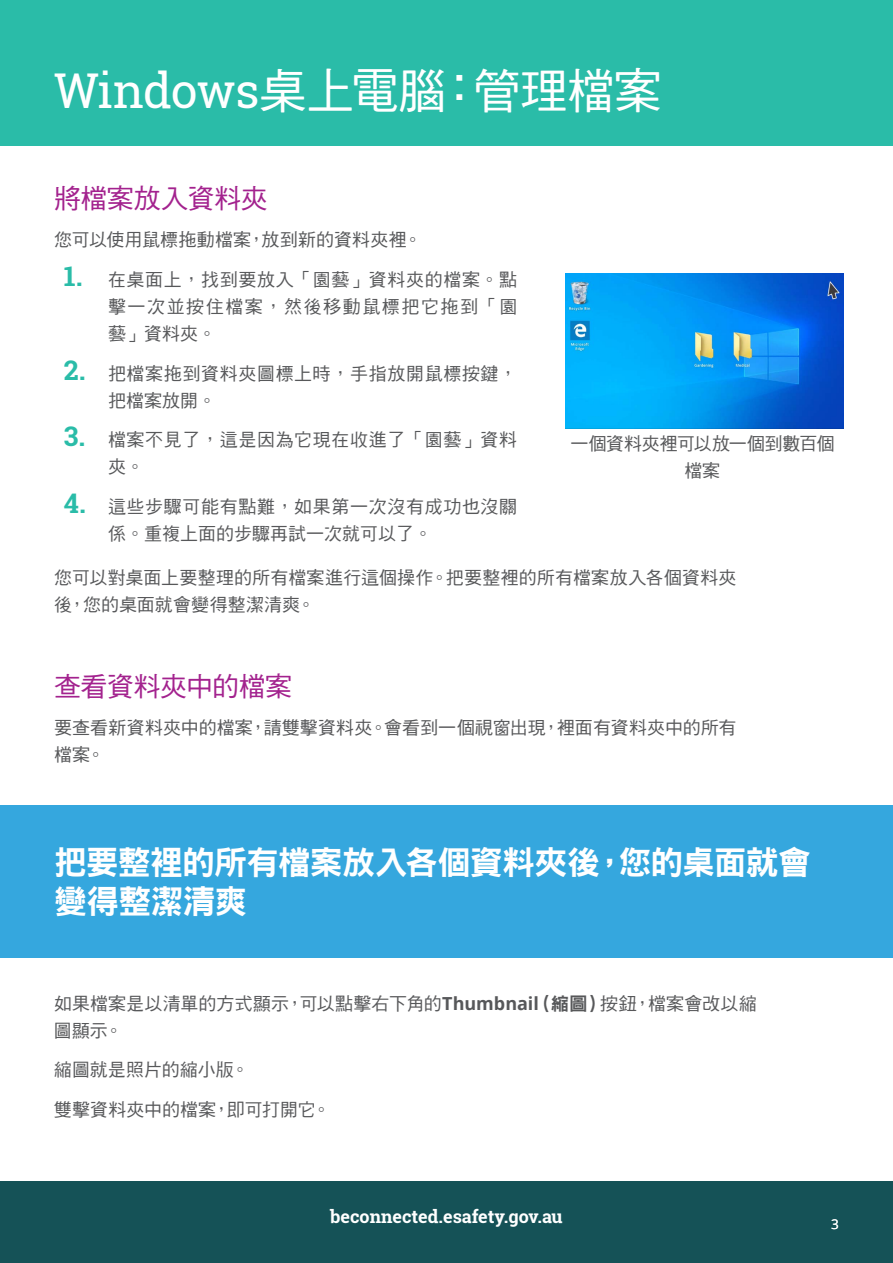
<style>
.page{position:relative;width:893px;height:1263px;background:#fff}
.page>*{position:absolute;margin:0;border:0;box-sizing:border-box;transform-origin:0 0}
.t1{font:48px "DF Hei Std W5";letter-spacing:-.02em;color:#fff}
.t2{font:33px/39.6px "DF Hei Std W9";letter-spacing:-.025em;color:#fff}
.t3{font:27px "DF Hei Std W5";letter-spacing:-.02em;color:#a3228e}
.t4{font:18px/27px "DF Hei Std W5";letter-spacing:.01em;color:#57585a}
.t5{font:18px/27px "DF Hei Std W5";letter-spacing:.035em;color:#57585a}
.t6{font:700 18px "Roboto Slab";color:#fff}
.t7{font:18px/27px "DF Hei Std W5";letter-spacing:-.015em;color:#57585a;text-align:center}
.t8{font:13.5px "Open Sans";color:#fff}
.s1{font-family:"Roboto Slab"}
.s2{font-family:"Roboto Slab";font-weight:700;font-size:27px;color:#2abca8}
.s3{font-family:"Open Sans";font-weight:700}
.s4{font-family:"DF Hei Std W9"}
</style>
<div class="page">
<div style="left:0;top:1181px;width:893px;height:82px;background:#155257"></div>
<div style="left:0;top:0;width:893px;height:145px;background:#2abca8"></div>
<img style="left:566px;top:273px;width:277px;height:155px">
<div style="left:0;top:805px;width:893px;height:153px;background:#35a7de"></div>
<h1 class="t1" style="left:54px;top:65px;width:609px"><span class="s1">Windows</span>桌上電腦：管理檔案</h1>
<h2 class="t3" style="left:54px;top:184px;width:215px">將檔案放入資料夾</h2>
<p class="t4" style="left:54px;top:226px;width:369px">您可以使用鼠標拖動檔案，放到新的資料夾裡。</p>
<p class="t4" style="left:108px;top:265px;width:411px;text-align:justify;text-indent:-44px"><span class="s2">1.</span> 在桌面上，找到要放入「園藝」資料夾的檔案。點擊一次並按住檔案，然後移動鼠標把它拖到「園藝」資料夾。</p>
<p class="t5" style="left:108px;top:359px;width:411px;text-indent:-44px"><span class="s2">2.</span> 把檔案拖到資料夾圖標上時，手指放開鼠標按鍵，把檔案放開。</p>
<p class="t5" style="left:108px;top:426px;width:411px;text-indent:-44px"><span class="s2">3.</span> 檔案不見了，這是因為它現在收進了「園藝」資料夾。</p>
<p class="t5" style="left:108px;top:493px;width:411px;text-indent:-44px"><span class="s2">4.</span> 這些步驟可能有點難，如果第一次沒有成功也沒關係。重複上面的步驟再試一次就可以了。</p>
<p class="t4" style="left:54px;top:564px;width:684px">您可以對桌面上要整理的所有檔案進行這個操作。把要整裡的所有檔案放入各個資料夾後，您的桌面就會變得整潔清爽。</p>
<p class="t7" style="left:570px;top:430px;width:265px">一個資料夾裡可以放一個到數百個檔案</p>
<h2 class="t3" style="left:54px;top:672px;width:240px">查看資料夾中的檔案</h2>
<p class="t4" style="left:54px;top:714px;width:684px">要查看新資料夾中的檔案，請雙擊資料夾。會看到一個視窗出現，裡面有資料夾中的所有檔案。</p>
<p class="t2" style="left:54px;top:841px;width:759px">把要整裡的所有檔案放入各個資料夾後，您的桌面就會變得整潔清爽</p>
<p class="t4" style="left:54px;top:989px;width:704px">如果檔案是以清單的方式顯示，可以點擊右下角的<span class="s3">Thumbnail</span><span class="s4">（縮圖）</span>按鈕，檔案會改以縮圖顯示。</p>
<p class="t4" style="left:54px;top:1056px;width:197px">縮圖就是照片的縮小版。</p>
<p class="t4" style="left:54px;top:1096px;width:278px">雙擊資料夾中的檔案，即可打開它。</p>
<p class="t6" style="left:330px;top:1204px;width:234px">beconnected.esafety.gov.au</p>
<p class="t8" style="left:831px;top:1214px;width:9px">3</p>
</div>
